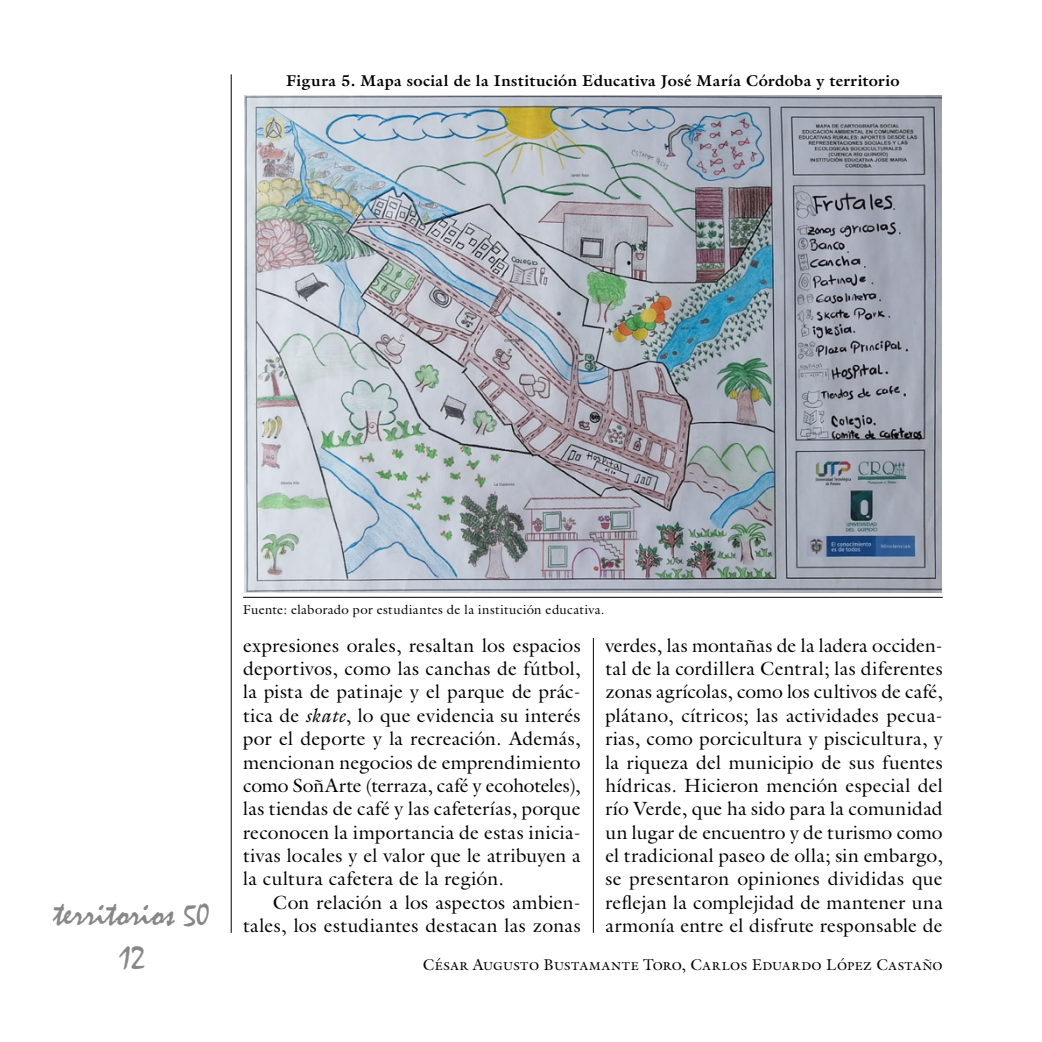
<style>
.page{position:relative;width:1042px;height:1042px;background:#fff}
.page>*{position:absolute;margin:0;border:0;box-sizing:border-box;transform-origin:0 0}
.t1{font:37.62px "Mistral";letter-spacing:-.01em;color:#878787}
.t2{font:33.25px "Mistral";color:#878787}
._02Body_2{font:19.25px/23.4px "Galliard Pro";letter-spacing:.01em;color:#000;text-align:justify}
._15Tit_grafico{font:700 15.75px "Galliard Pro";letter-spacing:.025em;color:#000}
.t3{font:15.75px "Galliard Pro";letter-spacing:.025em;color:#000}
._16Fte_grafico{font:13.12px "Galliard Pro";letter-spacing:.03em;color:#000}
.s1{font-size:31.5px}
.s2{font-style:italic}
</style>
<div class="page">
<hr style="left:231px;top:74px;width:1px;height:859px;background:#000">
<hr style="left:593px;top:74px;width:1px;height:859px;background:#000">
<div style="left:243px;top:75px;width:700px;height:563px;background:#fff"></div>
<hr style="left:243px;top:597px;width:700px;height:1px;background:#000">
<img style="left:244px;top:96px;width:697px;height:496px">
<p class="_15Tit_grafico" style="left:286px;top:70px;width:615px">Figura 5. Mapa social de la Institución Educativa José María Córdoba y territorio</p>
<h1 class="t1" style="left:53px;top:892px;width:158px">territorios <span class="s1">50</span></h1>
<h2 class="t2" style="left:119px;top:938px;width:27px">12</h2>
<p class="_16Fte_grafico" style="left:243px;top:601px;width:363px">Fuente: elaborado por estudiantes de la institución educativa.</p>
<p class="_02Body_2" style="left:243px;top:633px;width:339px">expresiones orales, resaltan los espacios deportivos, como las canchas de fútbol, la pista de patinaje y el parque de prác&shy;tica de <span class="s2">skate</span>, lo que evidencia su interés por el deporte y la recreación. Además, mencionan negocios de emprendimiento como SoñArte (terraza, café y ecohoteles), las tiendas de café y las cafeterías, porque reconocen la importancia de estas inicia&shy;tivas locales y el valor que le atribuyen a la cultura cafetera de la región.</p>
<p class="_02Body_2" style="left:243px;top:890px;width:339px;text-align:right">Con relación a los aspectos ambien&shy;tales, los estudiantes destacan las zonas</p>
<p class="_02Body_2" style="left:605px;top:633px;width:339px">verdes, las montañas de la ladera occiden&shy;tal de la cordillera Central; las diferentes zonas agrícolas, como los cultivos de café, plátano, cítricos; las actividades pecua&shy;rias, como porcicultura y piscicultura, y la riqueza del municipio de sus fuentes hídricas. Hicieron mención especial del río Verde, que ha sido para la comunidad un lugar de encuentro y de turismo como el tradicional paseo de olla; sin embargo, se presentaron opiniones divididas que reflejan la complejidad de mantener una armonía entre el disfrute responsable de</p>
<p class="t3" style="left:423px;top:954px;width:521px">César Augusto Bustamante Toro, Carlos Eduardo López Castaño</p>
</div>
